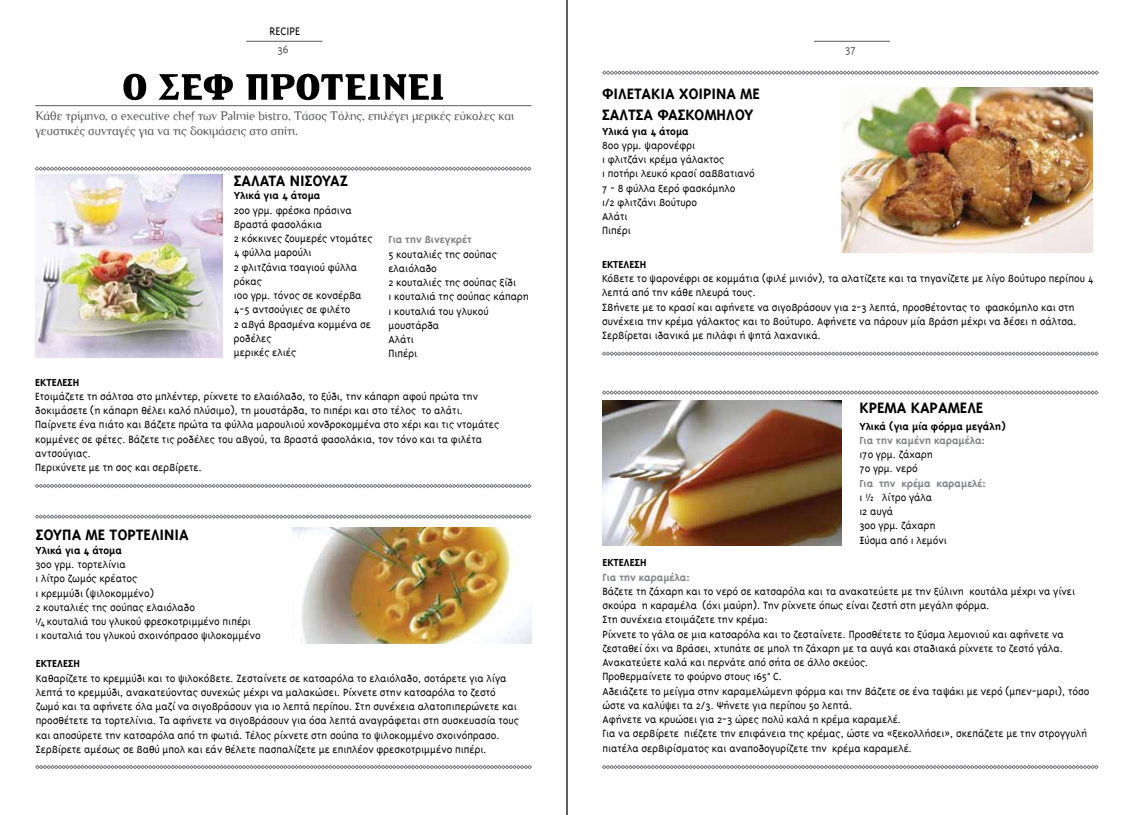
<style>
.page{position:relative;width:1134px;height:815px;background:#fff}
.page>*{position:absolute;margin:0;border:0;box-sizing:border-box;transform-origin:0 0}
.t1{font:700 17.5px/21px "Triplex Greek";color:#000}
.t2{font:300 12.5px/15px "CF Derrida";color:#58595b}
.t3{font:300 12.5px "Triplex Greek";color:#000}
.t4{font:300 12.5px "Triplex Greek";color:#58595b}
.t5{font:300 11.88px/14.2px "Triplex Greek";color:#000}
.t6{font:700 11.88px "Triplex Greek";color:#000}
.t7{font:700 11.88px "Triplex Greek";color:#808285}
.s1{font-size:11.25px}
</style>
<div class="page">
<hr style="left:246px;top:41px;width:76px;height:1px;background:#58595b">
<hr style="left:35px;top:105px;width:496px;height:1px;background:#58595b">
<svg style="left:35px;top:167px;width:496px;height:4px"></svg>
<svg style="left:35px;top:484px;width:496px;height:4px;background:#b1b2b4"></svg>
<svg style="left:35px;top:515px;width:496px;height:4px"></svg>
<svg style="left:35px;top:765px;width:497px;height:4px;background:#b1b2b4"></svg>
<img style="left:36px;top:175px;width:186px;height:183px">
<svg style="left:123px;top:74px;width:320px;height:27px"></svg>
<img style="left:292px;top:528px;width:240px;height:115px">
<svg style="left:602px;top:71px;width:497px;height:4px"></svg>
<svg style="left:602px;top:390px;width:496px;height:5px"></svg>
<svg style="left:602px;top:352px;width:496px;height:4px"></svg>
<svg style="left:602px;top:765px;width:496px;height:4px;background:#b1b2b4"></svg>
<hr style="left:814px;top:41px;width:76px;height:1px;background:#58595b">
<img style="left:602px;top:401px;width:240px;height:145px">
<img style="left:842px;top:87px;width:250px;height:165px">
<hr style="left:566px;top:0;width:2px;height:815px;background:#000">
<p class="t3" style="left:270px;top:24px;width:32px">RECIPE</p>
<p class="t4" style="left:278px;top:43px;width:13px">36</p>
<p class="t4" style="left:845px;top:43px;width:12px">37</p>
<p class="t2" style="left:35px;top:108px;width:480px">Κάθε τρίμηνο, ο executive chef των Palmie bistro, Τάσος Τόλης, επιλέγει μερικές εύκολες και γευστικές συνταγές για να τις δοκιμάσεις στο σπίτι.</p>
<h1 class="t1" style="left:234px;top:170px;width:116px">ΣΑΛΑΤΑ ΝΙΣΟΥΑΖ</h1>
<p class="t6" style="left:234px;top:189px;width:88px">Υλικά για 4 άτομα</p>
<p class="t5" style="left:234px;top:203px;width:140px">200 γρμ. φρέσκα πράσινα βραστά φασολάκια<br>2 κόκκινες ζουμερές ντομάτες<br>4 φύλλα μαρούλι<br>2 φλιτζάνια τσαγιού φύλλα ρόκας<br>100 γρμ. τόνος σε κονσέρβα<br>4-5 αντσούγιες σε φιλέτο<br>2 αβγά βρασμένα κομμένα σε ροδέλες<br>μερικές ελιές</p>
<p class="t7" style="left:388px;top:233px;width:85px">Για την βινεγκρέτ</p>
<p class="t5" style="left:388px;top:247px;width:142px">5 κουταλιές της σούπας ελαιόλαδο<br>2 κουταλιές της σούπας ξίδι<br>1 κουταλιά της σούπας κάπαρη<br>1 κουταλιά του γλυκού μουστάρδα<br>Αλάτι<br>Πιπέρι</p>
<p class="t6" style="left:35px;top:375px;width:46px">ΕΚΤΕΛΕΣΗ</p>
<p class="t5" style="left:35px;top:389px;width:466px">Ετοιμάζετε τη σάλτσα στο μπλέντερ, ρίχνετε το ελαιόλαδο, το ξύδι, την κάπαρη αφού πρώτα την δοκιμάσετε (η κάπαρη θέλει καλό πλύσιμο), τη μουστάρδα, το πιπέρι και στο τέλος το αλάτι.<br>Παίρνετε ένα πιάτο και βάζετε πρώτα τα φύλλα μαρουλιού χονδροκομμένα στο χέρι και τις ντομάτες κομμένες σε φέτες. Βάζετε τις ροδέλες του αβγού, τα βραστά φασολάκια, τον τόνο και τα φιλέτα αντσούγιας.<br>Περιχύνετε με τη σος και σερβίρετε.</p>
<h1 class="t1" style="left:36px;top:524px;width:154px">ΣΟΥΠΑ ΜΕ ΤΟΡΤΕΛΙΝΙΑ</h1>
<p class="t6" style="left:35px;top:544px;width:88px">Υλικά για 4 άτομα</p>
<p class="t5" style="left:35px;top:557px;width:227px">300 γρμ. τορτελίνια<br>1 λίτρο ζωμός κρέατος<br>1 κρεμμύδι (ψιλοκομμένο)<br>2 κουταλιές της σούπας ελαιόλαδο<br><sup>1</sup><span class="s1">/</span><sub>4</sub> κουταλιά του γλυκού φρεσκοτριμμένο πιπέρι<br>1 κουταλιά του γλυκού σχοινόπρασο ψιλοκομμένο</p>
<p class="t6" style="left:36px;top:657px;width:46px">ΕΚΤΕΛΕΣΗ</p>
<p class="t5" style="left:36px;top:671px;width:485px">Καθαρίζετε το κρεμμύδι και το ψιλοκόβετε. Ζεσταίνετε σε κατσαρόλα το ελαιόλαδο, σοτάρετε για λίγα λεπτά το κρεμμύδι, ανακατεύοντας συνεχώς μέχρι να μαλακώσει. Ρίχνετε στην κατσαρόλα το ζεστό ζωμό και τα αφήνετε όλα μαζί να σιγοβράσουν για 10 λεπτά περίπου. Στη συνέχεια αλατοπιπερώνετε και προσθέτετε τα τορτελίνια. Τα αφήνετε να σιγοβράσουν για όσα λεπτά αναγράφεται στη συσκευασία τους και αποσύρετε την κατσαρόλα από τη φωτιά. Τέλος ρίχνετε στη σούπα το ψιλοκομμένο σχοινόπρασο.<br>Σερβίρετε αμέσως σε βαθύ μπολ και εάν θέλετε πασπαλίζετε με επιπλέον φρεσκοτριμμένο πιπέρι.</p>
<h1 class="t1" style="left:602px;top:83px;width:159px">ΦΙΛΕΤΑΚΙΑ ΧΟΙΡΙΝΑ ΜΕ<br>ΣΑΛΤΣΑ ΦΑΣΚΟΜΗΛΟΥ</h1>
<p class="t6" style="left:602px;top:125px;width:88px">Υλικά για 4 άτομα</p>
<p class="t5" style="left:602px;top:138px;width:154px">800 γρμ. ψαρονέφρι<br>1 φλιτζάνι κρέμα γάλακτος<br>1 ποτήρι λευκό κρασί σαββατιανό<br>7 - 8 φύλλα ξερό φασκόμηλο<br>1/2 φλιτζάνι βούτυρο<br>Αλάτι<br>Πιπέρι</p>
<p class="t6" style="left:602px;top:258px;width:46px">ΕΚΤΕΛΕΣΗ</p>
<p class="t5" style="left:602px;top:271px;width:493px">Κόβετε το ψαρονέφρι σε κομμάτια (φιλέ μινιόν), τα αλατίζετε και τα τηγανίζετε με λίγο βούτυρο περίπου 4 λεπτά από την κάθε πλευρά τους.<br>Σβήνετε με το κρασί και αφήνετε να σιγοβράσουν για 2-3 λεπτά, προσθέτοντας το φασκόμηλο και στη συνέχεια την κρέμα γάλακτος και το βούτυρο. Αφήνετε να πάρουν μία βράση μέχρι να δέσει η σάλτσα.<br>Σερβίρεται ιδανικά με πιλάφι ή ψητά λαχανικά.</p>
<h1 class="t1" style="left:859px;top:397px;width:126px">ΚΡΕΜΑ ΚΑΡΑΜΕΛΕ</h1>
<p class="t6" style="left:859px;top:419px;width:148px">Υλικά (για μία φόρμα μεγάλη)</p>
<p class="t7" style="left:859px;top:434px;width:127px">Για την καμένη καραμέλα:</p>
<p class="t5" style="left:859px;top:447px;width:75px">170 γρμ. ζάχαρη<br>70 γρμ. νερό</p>
<p class="t7" style="left:859px;top:476px;width:128px">Για την κρέμα καραμελέ:</p>
<p class="t5" style="left:859px;top:490px;width:89px">1 ½ λίτρο γάλα<br>12 αυγά<br>300 γρμ. ζάχαρη<br>Ξύσμα από 1 λεμόνι</p>
<p class="t6" style="left:602px;top:556px;width:46px">ΕΚΤΕΛΕΣΗ</p>
<p class="t7" style="left:602px;top:571px;width:89px">Για την καραμέλα:</p>
<p class="t5" style="left:602px;top:584px;width:488px">Βάζετε τη ζάχαρη και το νερό σε κατσαρόλα και τα ανακατεύετε με την ξύλινη κουτάλα μέχρι να γίνει σκούρα η καραμέλα (όχι μαύρη). Την ρίχνετε όπως είναι ζεστή στη μεγάλη φόρμα.<br>Στη συνέχεια ετοιμάζετε την κρέμα:<br>Ρίχνετε το γάλα σε μια κατσαρόλα και το ζεσταίνετε. Προσθέτετε το ξύσμα λεμονιού και αφήνετε να ζεσταθεί όχι να βράσει, χτυπάτε σε μπολ τη ζάχαρη με τα αυγά και σταδιακά ρίχνετε το ζεστό γάλα.<br>Ανακατεύετε καλά και περνάτε από σήτα σε άλλο σκεύος.<br>Προθερμαίνετε το φούρνο στους 165° C.<br>Αδειάζετε το μείγμα στην καραμελώμενη φόρμα και την βάζετε σε ένα ταψάκι με νερό (μπεν-μαρι), τόσο ώστε να καλύψει τα 2/3. Ψήνετε για περίπου 50 λεπτά.<br>Αφήνετε να κρυώσει για 2-3 ώρες πολύ καλά η κρέμα καραμελέ.<br>Για να σερβίρετε πιέζετε την επιφάνεια της κρέμας, ώστε να «ξεκολλήσει», σκεπάζετε με την στρογγυλή πιατέλα σερβιρίσματος και αναποδογυρίζετε την κρέμα καραμελέ.</p>
</div>
